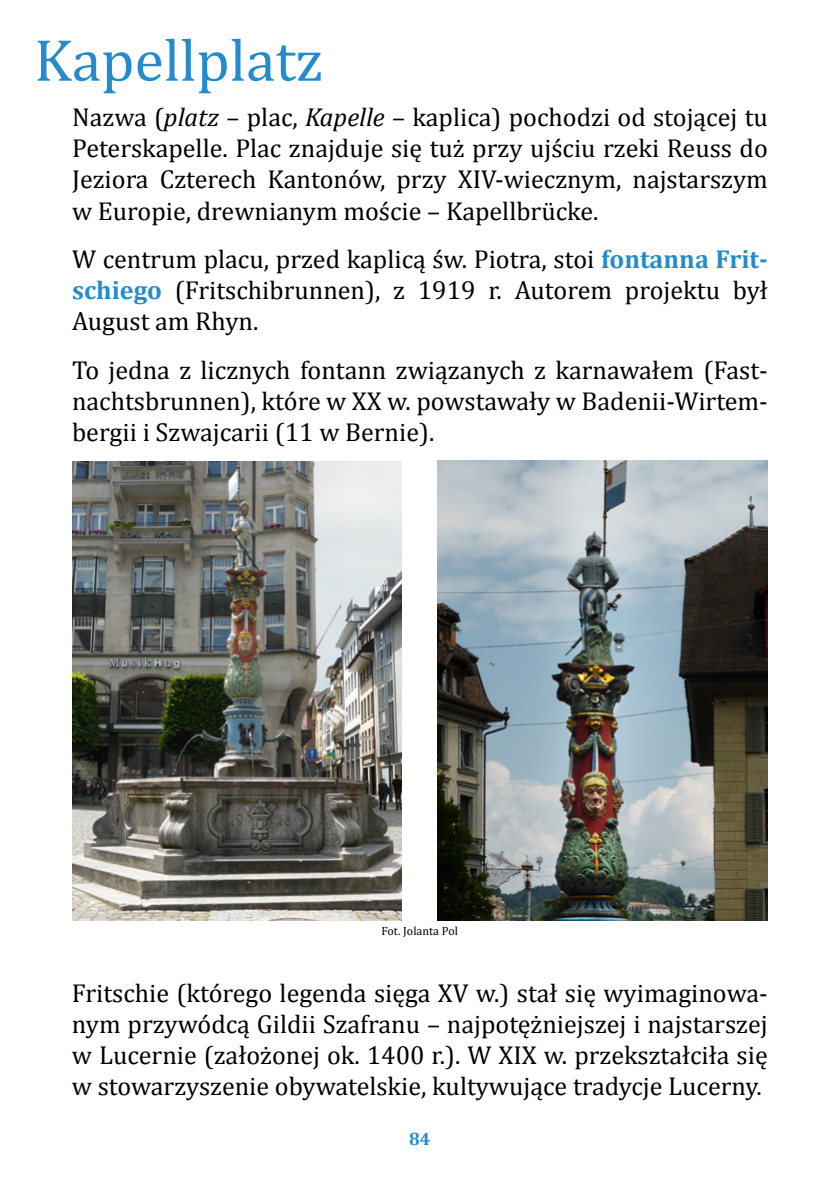
<style>
.page{position:relative;width:840px;height:1191px;background:#fff}
.page>*{position:absolute;margin:0;border:0;box-sizing:border-box;transform-origin:0 0}
.t1{font:60px "Cambria";color:#248bcc}
.t2{font:26px/31.2px "Cambria";color:#000;text-align:justify}
.t3{font:700 18px "Cambria";color:#248bcc}
.t4{font:12px "Cambria";color:#000}
.s1{font-style:italic}
.s2{font-weight:700;color:#248bcc}
</style>
<div class="page">
<img style="left:437px;top:461px;width:330px;height:459px">
<img style="left:72px;top:461px;width:329px;height:459px">
<h1 class="t1" style="left:34px;top:25px;width:290px">Kapellplatz</h1>
<p class="t2" style="left:72px;top:101px;width:697px">Nazwa (<span class="s1">platz</span> – plac, <span class="s1">Kapelle</span> – kaplica) pochodzi od stojącej tu Peterskapelle. Plac znajduje się tuż przy ujściu rzeki Reuss do Jeziora Czterech Kantonów, przy XIV-wiecznym, najstarszym w Europie, drewnianym moście – Kapellbrücke.</p>
<p class="t2" style="left:72px;top:243px;width:697px">W centrum placu, przed kaplicą św. Piotra, stoi <span class="s2">fontanna Frit&shy;schiego</span> (Fritschibrunnen), z 1919 r. Autorem projektu był August am Rhyn.</p>
<p class="t2" style="left:72px;top:354px;width:697px">To jedna z licznych fontann związanych z karnawałem (Fast&shy;nachtsbrunnen), które w XX w. powstawały w Badenii-Wirtem&shy;bergii i Szwajcarii (11 w Bernie).</p>
<p class="t4" style="left:381px;top:924px;width:78px">Fot. Jolanta Pol</p>
<p class="t2" style="left:72px;top:977px;width:697px">Fritschie (którego legenda sięga XV w.) stał się wyimaginowa&shy;nym przywódcą Gildii Szafranu – najpotężniejszej i najstarszej w Lucernie (założonej ok. 1400 r.). W XIX w. przekształciła się w stowarzyszenie obywatelskie, kultywujące tradycje Lucerny.</p>
<p class="t3" style="left:409px;top:1126px;width:23px">84</p>
</div>
